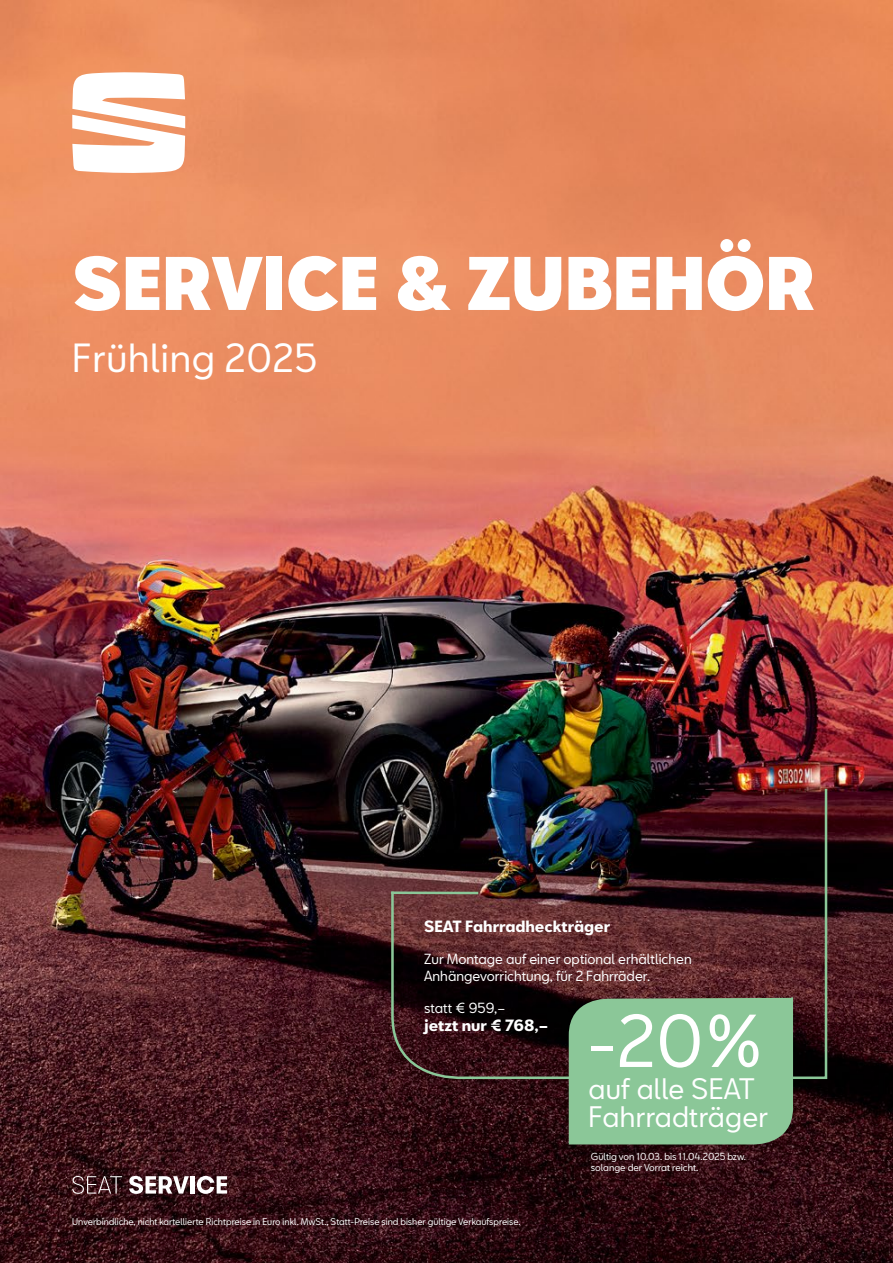
<style>
.page{position:relative;width:893px;height:1263px;background:#fff}
.page>*{position:absolute;margin:0;border:0;box-sizing:border-box;transform-origin:0 0}
.t1{font:900 69.75px "SEATBCN";color:#fff}
.t2{font:68.85px "SEATBCN Regular 1";color:#fff}
.t3{font:37.5px "SEATBCN Regular 1";letter-spacing:.02em;color:#fff}
.t4{font:27.3px/28px "SEATBCN Regular 1";letter-spacing:.01em;color:#fff}
.t5{font:15px "SEATBCN Bold 2";color:#fff}
.t6{font:13.5px/16.2px "SEATBCN Regular 1";color:#fff}
.t7{font:9.3px/11.2px "SEATBCN Regular 1";color:#fff}
.t8{font:9px "SEATBCN Regular 1";color:#fff}
</style>
<div class="page">
<img style="left:0;top:0;width:893px;height:1263px">
<svg style="left:72px;top:72px;width:113px;height:101px"></svg>
<svg style="left:72px;top:1176px;width:50px;height:18px"></svg>
<svg style="left:129px;top:1176px;width:60px;height:18px"></svg>
<hr style="left:190px;top:1176px;width:4px;height:17px;background:#fff">
<svg style="left:197px;top:1176px;width:30px;height:18px"></svg>
<div style="left:569px;top:1081px;width:224px;height:65px;background:#8bc798"></div>
<img style="left:390px;top:786px;width:438px;height:295px">
<h1 class="t1" style="left:72px;top:245px;width:744px">SERVICE &amp; ZUBEHÖR</h1>
<h3 class="t3" style="left:72px;top:331px;width:247px">Frühling 2025</h3>
<h3 class="t5" style="left:424px;top:918px;width:188px">SEAT Fahrradheckträger</h3>
<h3 class="t6" style="left:424px;top:952px;width:269px">Zur Montage auf einer optional erhältlichen<br>Anhängevorrichtung, für 2 Fahrräder.</h3>
<h3 class="t6" style="left:424px;top:1001px;width:83px">statt € 959,–</h3>
<h3 class="t5" style="left:424px;top:1017px;width:126px">jetzt nur € 768,–</h3>
<h2 class="t2" style="left:587px;top:991px;width:178px">-20%</h2>
<h3 class="t4" style="left:589px;top:1076px;width:181px">auf alle SEAT<br>Fahrradträger</h3>
<p class="t8" style="left:72px;top:1215px;width:450px">Unverbindliche, nicht kartellierte Richtpreise in Euro inkl. MwSt., Statt-Preise sind bisher gültige Verkaufspreise.</p>
<p class="t7" style="left:591px;top:1151px;width:157px">Gültig von 10.03. bis 11.04.2025 bzw. solange der Vorrat reicht.</p>
</div>
